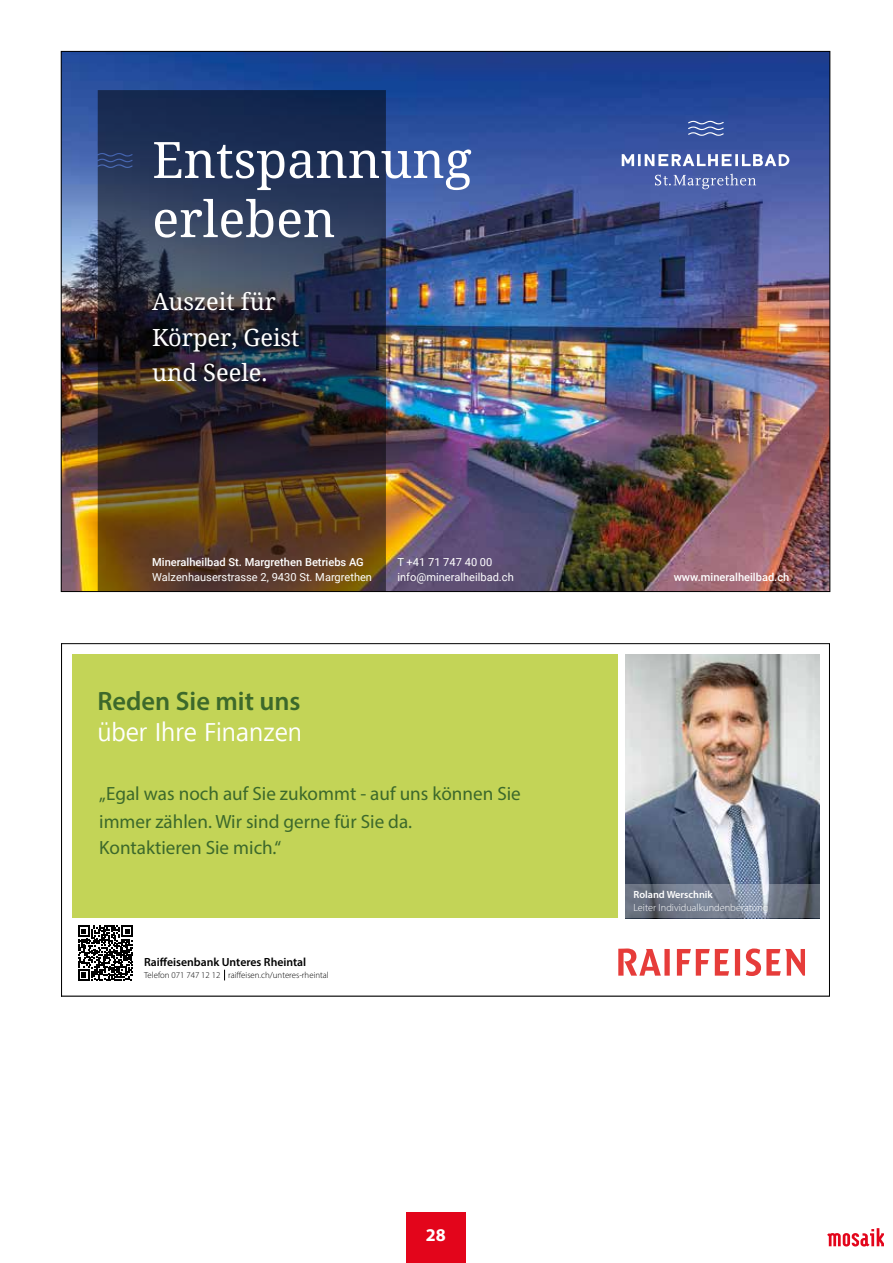
<style>
.page{position:relative;width:893px;height:1263px;background:#fff}
.page>*{position:absolute;margin:0;border:0;box-sizing:border-box;transform-origin:0 0}
.t1{font:50.25px/59.1px "Noto Serif";color:#fff}
.t2{font:26.55px "Frutiger Next Com";color:#fff}
.t3{font:600 26.55px "Myriad Pro";color:#3c692b}
.t4{font:23.7px/35.5px "Noto Serif";color:#fff}
.t5{font:19.2px/27px "Myriad Pro";color:#3c692b}
.t6{font:700 18px "Myriad Pro";color:#fff}
.t7{font:600 11.85px "Myriad Pro";color:#000}
.t8{font:11.1px/14.9px "Roboto";color:#fff}
.t9{font:500 11.1px "Roboto";color:#fff}
.t10{font:300 10.35px "Myriad Pro";color:#fff}
.t11{font:600 10.35px "Myriad Pro";color:#fff}
.t12{font:300 8.85px "Myriad Pro";color:#000}
</style>
<div class="page">
<div style="left:406px;top:1212px;width:60px;height:51px;background:#e3051b"></div>
<svg style="left:828px;top:1246px;width:56px;height:1px"></svg>
<svg style="left:827px;top:1228px;width:57px;height:18px"></svg>
<svg style="left:618px;top:948px;width:187px;height:28px"></svg>
<div style="left:72px;top:654px;width:546px;height:264px;background:#c3d457"></div>
<svg style="left:78px;top:925px;width:55px;height:56px"></svg>
<img style="left:626px;top:654px;width:193px;height:230px">
<svg style="left:625px;top:884px;width:195px;height:34px;background:#747c8c"></svg>
<img style="left:63px;top:53px;width:765px;height:537px">
<img style="left:98px;top:90px;width:288px;height:500px">
<svg style="left:655px;top:174px;width:101px;height:15px;background:#687ab7"></svg>
<svg style="left:622px;top:154px;width:167px;height:12px"></svg>
<svg style="left:688px;top:121px;width:36px;height:15px"></svg>
<h1 class="t1" style="left:152px;top:128px;width:321px">Entspannung erleben</h1>
<p class="t4" style="left:152px;top:283px;width:149px">Auszeit für<br>Körper, Geist und Seele.</p>
<p class="t9" style="left:152px;top:554px;width:213px">Mineralheilbad St. Margrethen Betriebs AG</p>
<p class="t8" style="left:152px;top:569px;width:221px">Walzenhauserstrasse 2, 9430 St. Margrethen</p>
<p class="t8" style="left:397px;top:554px;width:118px">T +41 71 747 40 00 info@mineralheilbad.ch</p>
<h2 class="t3" style="left:97px;top:684px;width:205px">Reden Sie mit uns</h2>
<h2 class="t2" style="left:97px;top:717px;width:206px">über Ihre Finanzen</h2>
<p class="t5" style="left:99px;top:780px;width:423px">„Egal was noch auf Sie zukommt - auf uns können Sie immer zählen. Wir sind gerne für Sie da.<br>Kontaktieren Sie mich.“</p>
<p class="t7" style="left:144px;top:954px;width:164px">Raiffeisenbank Unteres Rheintal</p>
<p class="t12" style="left:144px;top:970px;width:186px">Telefon 071 747 12 12 raiffeisen.ch/unteres-rheintal</p>
<p class="t6" style="left:426px;top:1223px;width:21px">28</p>
<p class="t9" style="left:674px;top:569px;width:117px">www.mineralheilbad.ch</p>
<p class="t11" style="left:633px;top:888px;width:81px">Roland Werschnik</p>
<p class="t10" style="left:633px;top:901px;width:136px">Leiter Individualkundenberatung</p>
</div>
